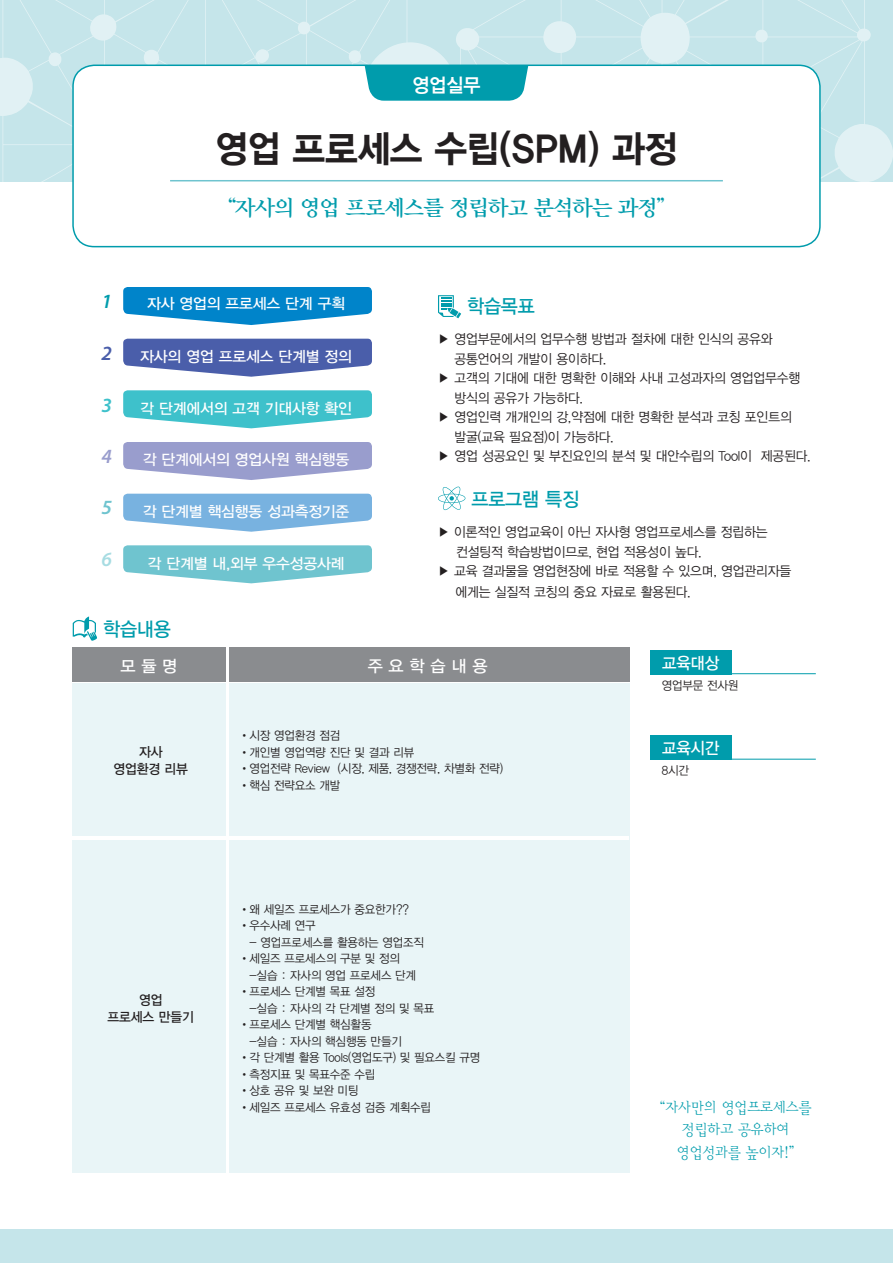
<style>
.page{position:relative;width:893px;height:1263px;background:#fff}
.page>*{position:absolute;margin:0;border:0;box-sizing:border-box;transform-origin:0 0}
.t1{font:37.5px "YDVYGO35";letter-spacing:-.01em;color:#231f20;scale:.95 1}
.t2{font:21px "YDVC Mjo L";letter-spacing:-.075em;color:#009cac}
.t3{font:italic 600 20.25px "Myriad Pro";color:#009cac}
.t4{font:italic 600 20.25px "Myriad Pro";color:#4a5eaa}
.t5{font:italic 600 20.25px "Myriad Pro";color:#3ec1cb}
.t6{font:italic 600 20.25px "Myriad Pro";color:#999dcd}
.t7{font:italic 600 20.25px "Myriad Pro";color:#6fc4cf}
.t8{font:italic 600 20.25px "Myriad Pro";color:#a7dce2}
.t9{font:19.5px "YDVYGO33";letter-spacing:-.01em;color:#009cac;scale:.95 1}
.t10{font:19.5px "YDVYGO34";color:#fff;scale:.95 1}
.t11{font:16.5px "YDVYGO33";letter-spacing:-.01em;color:#fff}
.t12{font:16.5px "YDVYGO33";letter-spacing:-.01em;color:#fff;scale:.95 1}
.t13{font:15px "YDVYGO33";letter-spacing:-.01em;color:#fff}
.t14{font:15px "YDVY Mj O22";color:#009cac;scale:.95 1}
.t15{font:13.5px "YDVYGO32";letter-spacing:-.01em;color:#231f20;scale:.95 1}
.t16{font:13.5px "YDVYGO33";letter-spacing:-.01em;color:#231f20;scale:.95 1}
.t17{font:12px "YDVYGO32";letter-spacing:-.01em;color:#231f20;scale:.95 1}
</style>
<div class="page">
<svg style="left:1px;top:0;width:410px;height:248px;background:#cde8ed"></svg>
<svg style="left:411px;top:0;width:482px;height:319px"></svg>
<div style="left:0;top:1229px;width:893px;height:34px;background:#c5e5ea"></div>
<svg style="left:0;top:0;width:1px;height:182px"></svg>
<div style="left:73px;top:65px;width:747px;height:182px;background:#fff;border-radius:21px"></div>
<div style="left:72px;top:65px;width:749px;height:182px;border:2px solid #009cac;border-radius:21px"></div>
<svg style="left:365px;top:66px;width:163px;height:35px;background:#0ea1b0"></svg>
<hr style="left:650px;top:673px;width:166px;height:1px;background:#009cac">
<hr style="left:650px;top:759px;width:166px;height:1px;background:#009cac">
<div style="left:650px;top:650px;width:81px;height:24px;background:#009cac"></div>
<div style="left:650px;top:735px;width:81px;height:24px;background:#009cac"></div>
<hr style="left:170px;top:180px;width:553px;height:1px;background:#6fc4cf">
<svg style="left:73px;top:616px;width:24px;height:25px"></svg>
<svg style="left:438px;top:295px;width:23px;height:23px"></svg>
<svg style="left:438px;top:487px;width:27px;height:23px"></svg>
<div style="left:122px;top:286px;width:251px;height:29px;background:#0084ca;border-radius:6px"></div>
<div style="left:120px;top:284px;width:255px;height:33px;border:3px solid #fff;border-radius:6px"></div>
<div style="left:122px;top:337px;width:251px;height:30px;background:#4a5eaa;border-radius:6px"></div>
<div style="left:120px;top:336px;width:255px;height:32px;border:3px solid #fff;border-radius:6px"></div>
<div style="left:122px;top:389px;width:251px;height:30px;background:#3ec1cb;border-radius:6px"></div>
<div style="left:120px;top:388px;width:255px;height:32px;border:3px solid #fff;border-radius:6px"></div>
<div style="left:122px;top:441px;width:251px;height:29px;background:#999dcd;border-radius:6px"></div>
<div style="left:120px;top:439px;width:255px;height:33px;border:3px solid #fff;border-radius:6px"></div>
<div style="left:122px;top:492px;width:251px;height:30px;background:#78b2e0;border-radius:6px"></div>
<div style="left:120px;top:491px;width:255px;height:32px;border:3px solid #fff;border-radius:6px"></div>
<div style="left:122px;top:544px;width:251px;height:30px;background:#6fc4cf;border-radius:6px"></div>
<div style="left:120px;top:543px;width:255px;height:32px;border:3px solid #fff;border-radius:6px"></div>
<div style="left:73px;top:683px;width:557px;height:490px;background:#e9f5f7"></div>
<div style="left:73px;top:647px;width:557px;height:34px;background:#8a8c8f"></div>
<hr style="left:226px;top:647px;width:3px;height:526px;background:#fff">
<hr style="left:72px;top:836px;width:557px;height:4px;background:#fff">
<h3 class="t10" style="left:412px;top:72px;width:73px">영업실무</h3>
<p class="t1" style="left:216px;top:123px;width:487px">영업 프로세스 수립(SPM) 과정</p>
<p class="t2" style="left:228px;top:193px;width:438px">“자사의 영업 프로세스를 정립하고 분석하는 과정”</p>
<p class="t3" style="left:102px;top:288px;width:12px">1</p>
<p class="t4" style="left:102px;top:341px;width:12px">2</p>
<p class="t5" style="left:102px;top:392px;width:12px">3</p>
<p class="t6" style="left:102px;top:444px;width:12px">4</p>
<p class="t7" style="left:102px;top:494px;width:12px">5</p>
<p class="t8" style="left:102px;top:547px;width:12px">6</p>
<p class="t13" style="left:147px;top:293px;width:200px">자사 영업의 프로세스 단계 구획</p>
<p class="t13" style="left:140px;top:346px;width:213px">자사의 영업 프로세스 단계별 정의</p>
<p class="t13" style="left:140px;top:398px;width:213px">각 단계에서의 고객 기대사항 확인</p>
<p class="t13" style="left:143px;top:450px;width:208px">각 단계에서의 영업사원 핵심행동</p>
<p class="t13" style="left:143px;top:501px;width:208px">각 단계별 핵심행동 성과측정기준</p>
<p class="t13" style="left:148px;top:553px;width:199px">각 단계별 내,외부 우수성공사례</p>
<p class="t9" style="left:467px;top:293px;width:73px">학습목표</p>
<p class="t15" style="left:438px;top:330px;width:354px">▶ 영업부문에서의 업무수행 방법과 절차에 대한 인식의 공유와</p>
<p class="t15" style="left:454px;top:350px;width:162px">공통언어의 개발이 용이하다.</p>
<p class="t15" style="left:438px;top:369px;width:383px">▶ 고객의 기대에 대한 명확한 이해와 사내 고성과자의 영업업무수행</p>
<p class="t15" style="left:454px;top:389px;width:137px">방식의 공유가 가능하다.</p>
<p class="t15" style="left:438px;top:408px;width:374px">▶ 영업인력 개개인의 강,약점에 대한 명확한 분석과 코칭 포인트의</p>
<p class="t15" style="left:454px;top:428px;width:169px">발굴(교육 필요점)이 가능하다.</p>
<p class="t15" style="left:438px;top:447px;width:394px">▶ 영업 성공요인 및 부진요인의 분석 및 대안수립의 Tool이 제공된다.</p>
<p class="t9" style="left:472px;top:486px;width:115px">프로그램 특징</p>
<p class="t15" style="left:438px;top:523px;width:349px">▶ 이론적인 영업교육이 아닌 자사형 영업프로세스를 정립하는</p>
<p class="t15" style="left:456px;top:543px;width:260px">컨설팅적 학습방법이므로, 현업 적용성이 높다.</p>
<p class="t15" style="left:438px;top:562px;width:373px">▶ 교육 결과물을 영업현장에 바로 적용할 수 있으며, 영업관리자들</p>
<p class="t15" style="left:455px;top:583px;width:249px">에게는 실질적 코칭의 중요 자료로 활용된다.</p>
<p class="t9" style="left:103px;top:616px;width:73px">학습내용</p>
<p class="t11" style="left:120px;top:655px;width:59px">모 듈 명</p>
<p class="t11" style="left:368px;top:655px;width:121px">주 요 학 습 내 용</p>
<p class="t16" style="left:139px;top:743px;width:26px">자사</p>
<p class="t16" style="left:113px;top:760px;width:80px">영업환경 리뷰</p>
<p class="t16" style="left:139px;top:991px;width:26px">영업</p>
<p class="t16" style="left:108px;top:1007px;width:92px">프로세스 만들기</p>
<p class="t17" style="left:239px;top:728px;width:108px">•시장 영업환경 점검</p>
<p class="t17" style="left:239px;top:744px;width:186px">•개인별 영업역량 진단 및 결과 리뷰</p>
<p class="t17" style="left:239px;top:761px;width:279px">•영업전략 Review (시장, 제품, 경쟁전략, 차별화 전략)</p>
<p class="t17" style="left:239px;top:777px;width:108px">•핵심 전략요소 개발</p>
<p class="t17" style="left:239px;top:901px;width:181px">•왜 세일즈 프로세스가 중요한가??</p>
<p class="t17" style="left:239px;top:918px;width:82px">•우수사례 연구</p>
<p class="t17" style="left:250px;top:934px;width:185px">- 영업프로세스를 활용하는 영업조직</p>
<p class="t17" style="left:239px;top:951px;width:171px">•세일즈 프로세스의 구분 및 정의</p>
<p class="t17" style="left:250px;top:967px;width:177px">-실습 : 자사의 영업 프로세스 단계</p>
<p class="t17" style="left:239px;top:984px;width:145px">•프로세스 단계별 목표 설정</p>
<p class="t17" style="left:250px;top:1000px;width:196px">-실습 : 자사의 각 단계별 정의 및 목표</p>
<p class="t17" style="left:239px;top:1017px;width:141px">•프로세스 단계별 핵심활동</p>
<p class="t17" style="left:250px;top:1033px;width:162px">-실습 : 자사의 핵심행동 만들기</p>
<p class="t17" style="left:239px;top:1050px;width:255px">•각 단계별 활용 Tools(영업도구) 및 필요스킬 규명</p>
<p class="t17" style="left:239px;top:1066px;width:145px">•측정지표 및 목표수준 수립</p>
<p class="t17" style="left:239px;top:1083px;width:127px">•상호 공유 및 보완 미팅</p>
<p class="t17" style="left:239px;top:1099px;width:204px">•세일즈 프로세스 유효성 검증 계획수립</p>
<p class="t12" style="left:662px;top:651px;width:62px">교육대상</p>
<p class="t17" style="left:662px;top:677px;width:82px">영업부문 전사원</p>
<p class="t12" style="left:662px;top:737px;width:62px">교육시간</p>
<p class="t17" style="left:662px;top:763px;width:30px">8시간</p>
<p class="t14" style="left:660px;top:1097px;width:161px">“자사만의 영업프로세스를</p>
<p class="t14" style="left:682px;top:1119px;width:115px">정립하고 공유하여</p>
<p class="t14" style="left:677px;top:1142px;width:125px">영업성과를 높이자!”</p>
</div>
